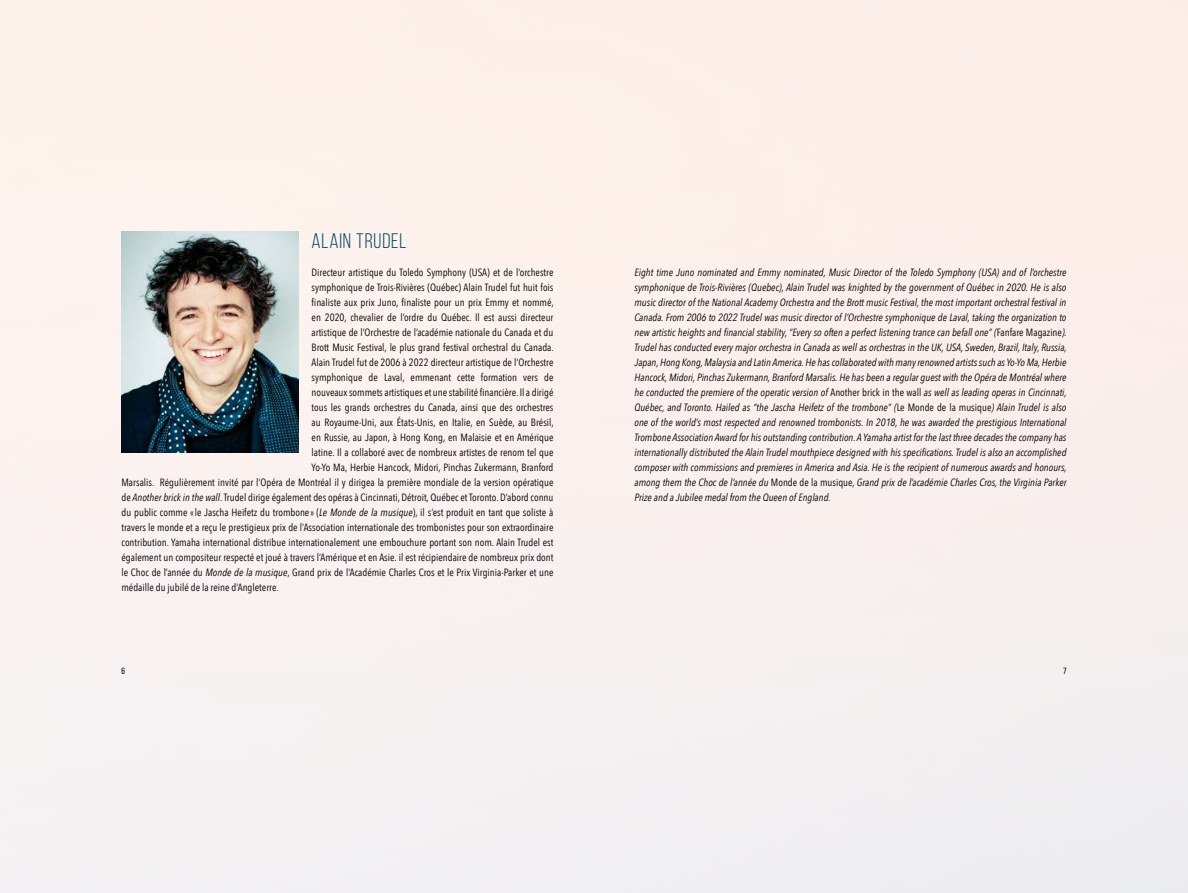
<style>
.page{position:relative;width:1188px;height:893px;background:#fff}
.page>*{position:absolute;margin:0;border:0;box-sizing:border-box;transform-origin:0 0}
.t1{font:21px "Bebas Neue";letter-spacing:.04em;color:#004862}
.t2{font:italic 10.5px/15px "Avenir Next Condensed";color:#000;text-align:justify}
.t3{font:10.5px "Avenir Next Condensed";color:#000}
.t4{font:9px "Bebas Neue";color:#000}
.s1{font-style:italic}
.s2{font-style:normal}
</style>
<div class="page">
<img style="left:0;top:0;width:1188px;height:893px">
<img style="left:122px;top:232px;width:176px;height:221px">
<h1 class="t1" style="left:312px;top:229px;width:96px">ALAIN TRUDEL</h1>
<p class="t3" style="left:312px;top:263px;width:243px">Directeur artistique du Toledo Symphony (USA) et de l’orchestre</p>
<p class="t3" style="left:312px;top:278px;width:243px">symphonique de Trois-Rivières (Québec) Alain Trudel fut huit fois</p>
<p class="t3" style="left:312px;top:293px;width:244px">finaliste aux prix Juno, finaliste pour un prix Emmy et nommé,</p>
<p class="t3" style="left:312px;top:308px;width:243px">en 2020, chevalier de l’ordre du Québec. Il est aussi directeur</p>
<p class="t3" style="left:312px;top:323px;width:243px">artistique de l’Orchestre de l’académie nationale du Canada et du</p>
<p class="t3" style="left:312px;top:338px;width:244px">Brott Music Festival, le plus grand festival orchestral du Canada.</p>
<p class="t3" style="left:312px;top:353px;width:243px">Alain Trudel fut de 2006 à 2022 directeur artistique de l’Orchestre</p>
<p class="t3" style="left:312px;top:368px;width:243px">symphonique de Laval, emmenant cette formation vers de</p>
<p class="t3" style="left:312px;top:383px;width:243px">nouveaux sommets artistiques et une stabilité financière. Il a dirigé</p>
<p class="t3" style="left:312px;top:398px;width:243px">tous les grands orchestres du Canada, ainsi que des orchestres</p>
<p class="t3" style="left:312px;top:413px;width:244px">au Royaume-Uni, aux États-Unis, en Italie, en Suède, au Brésil,</p>
<p class="t3" style="left:312px;top:428px;width:243px">en Russie, au Japon, à Hong Kong, en Malaisie et en Amérique</p>
<p class="t3" style="left:312px;top:443px;width:243px">latine. Il a collaboré avec de nombreux artistes de renom tel que</p>
<p class="t3" style="left:312px;top:458px;width:243px">Yo-Yo Ma, Herbie Hancock, Midori, Pinchas Zukermann, Branford</p>
<p class="t3" style="left:121px;top:473px;width:434px">Marsalis. Régulièrement invité par l’Opéra de Montréal il y dirigea la première mondiale de la version opératique</p>
<p class="t3" style="left:121px;top:488px;width:433px">de <span class="s1">Another brick in the wall</span>. Trudel dirige également des opéras à Cincinnati, Détroit, Québec et Toronto. D’abord connu</p>
<p class="t3" style="left:121px;top:503px;width:434px">du public comme «le Jascha Heifetz du trombone» (<span class="s1">Le Monde de la musique</span>), il s’est produit en tant que soliste à</p>
<p class="t3" style="left:122px;top:518px;width:434px">travers le monde et a reçu le prestigieux prix de l’Association internationale des trombonistes pour son extraordinaire</p>
<p class="t3" style="left:122px;top:533px;width:433px">contribution. Yamaha international distribue internationalement une embouchure portant son nom. Alain Trudel est</p>
<p class="t3" style="left:122px;top:548px;width:433px">également un compositeur respecté et joué à travers l’Amérique et en Asie. il est récipiendaire de nombreux prix dont</p>
<p class="t3" style="left:122px;top:563px;width:433px">le Choc de l’année du <span class="s1">Monde de la musique</span>, Grand prix de l’Académie Charles Cros et le Prix Virginia-Parker et une</p>
<p class="t3" style="left:122px;top:578px;width:159px">médaille du jubilé de la reine d’Angleterre.</p>
<p class="t2" style="left:635px;top:265px;width:434px">Eight time Juno nominated and Emmy nominated, Music Director of the Toledo Symphony (USA) and of l’orchestre symphonique de Trois-Rivières (Quebec), Alain Trudel was knighted by the government of Québec in 2020. He is also music director of the National Academy Orchestra and the Brott music Festival, the most important orchestral festival in Canada. From 2006 to 2022 Trudel was music director of l’Orchestre symphonique de Laval, taking the organization to new artistic heights and financial stability, “Every so often a perfect listening trance can befall one” (<span class="s2">Fanfare Magazine</span>).<br>Trudel has conducted every major orchestra in Canada as well as orchestras in the UK, USA, Sweden, Brazil, Italy, Russia, Japan, Hong Kong, Malaysia and Latin America. He has collaborated with many renowned artists such as Yo-Yo Ma, Herbie Hancock, Midori, Pinchas Zukermann, Branford Marsalis. He has been a regular guest with the Opéra de Montréal where he conducted the premiere of the operatic version of <span class="s2">Another brick in the wall</span> as well as leading operas in Cincinnati, Québec, and Toronto. Hailed as “the Jascha Heifetz of the trombone” (<span class="s2">Le Monde de la musique</span>) Alain Trudel is also one of the world’s most respected and renowned trombonists. In 2018, he was awarded the prestigious International Trombone Association Award for his outstanding contribution. A Yamaha artist for the last three decades the company has internationally distributed the Alain Trudel mouthpiece designed with his specifications. Trudel is also an accomplished composer with commissions and premieres in America and Asia. He is the recipient of numerous awards and honours, among them the Choc de l’année du <span class="s2">Monde de la musique</span>, Grand prix de l’académie Charles Cros, the Virginia Parker Prize and a Jubilee medal from the Queen of England.</p>
<p class="t4" style="left:122px;top:666px;width:5px">6</p>
<p class="t4" style="left:1063px;top:666px;width:5px">7</p>
</div>
